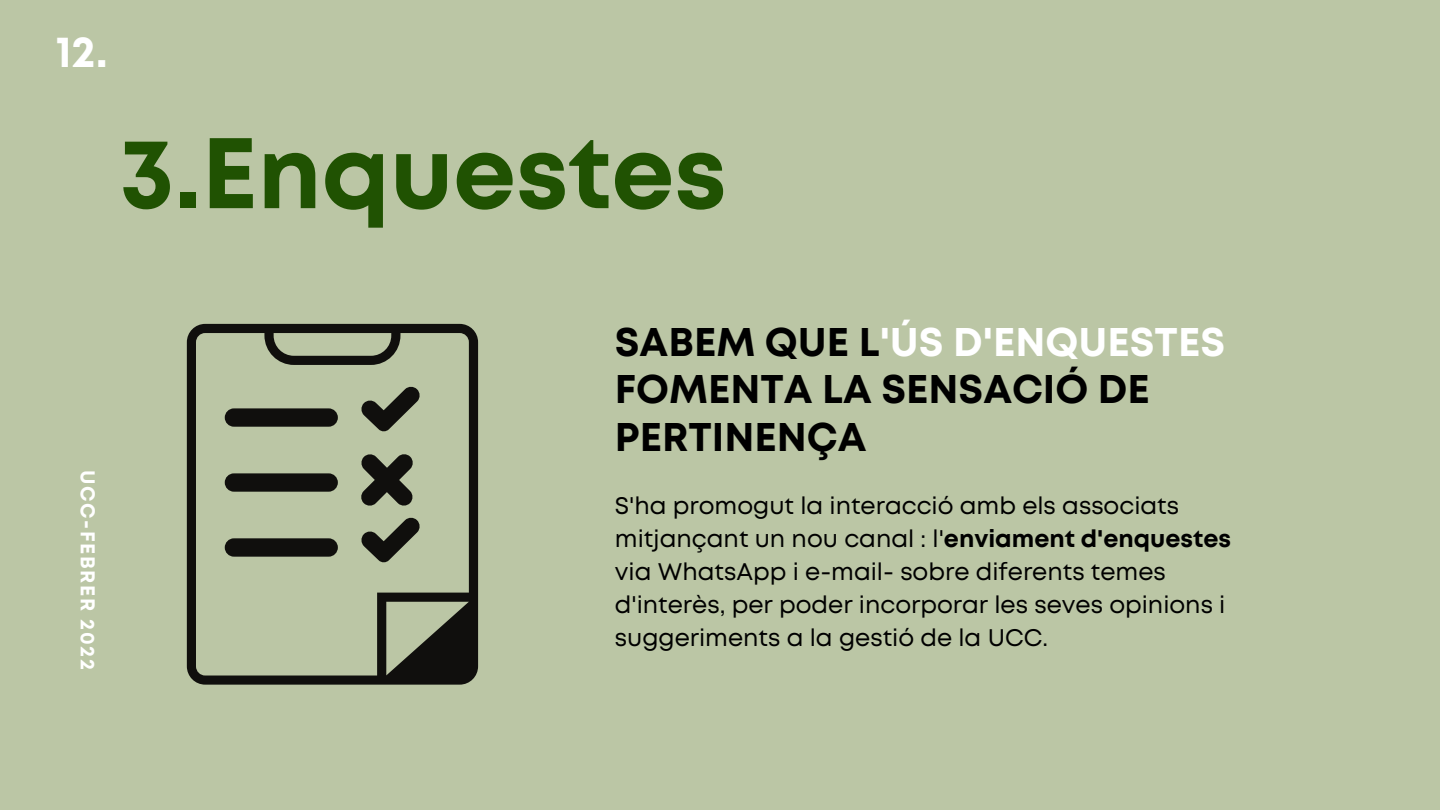
<style>
.page{position:relative;width:1440px;height:810px;background:#bbc6a5}
.page>*{position:absolute;margin:0;border:0;box-sizing:border-box;transform-origin:0 0}
.t1{font:700 100px "Mont";color:#205202}
.t2{font:700 44px "Mont";color:#fff}
.t3{font:700 40px/47.2px "Mont";color:#000}
.t4{font:24px/33px "Mont";color:#000}
.t5{font:700 20px "Mont";letter-spacing:.08em;color:#fff}
.s1{color:#fff}
.s2{font-weight:700}
</style>
<div class="page">
<svg style="left:187px;top:324px;width:291px;height:361px"></svg>
<div style="left:225px;top:408px;width:113px;height:19px;background:#100f0d;border-radius:9px"></div>
<svg style="left:361px;top:386px;width:60px;height:46px"></svg>
<svg style="left:360px;top:453px;width:54px;height:54px"></svg>
<div style="left:225px;top:473px;width:113px;height:19px;background:#100f0d;border-radius:9px"></div>
<div style="left:225px;top:538px;width:113px;height:19px;background:#100f0d;border-radius:9px"></div>
<svg style="left:361px;top:517px;width:60px;height:46px"></svg>
<h2 class="t2" style="left:56px;top:35px;width:54px">12.</h2>
<h1 class="t1" style="left:119px;top:136px;width:609px">3.Enquestes</h1>
<p class="t5" style="left:95px;top:470px;width:201px;rotate:90deg">UCC-FEBRER 2022</p>
<h3 class="t3" style="left:615px;top:322px;width:612px">SABEM QUE L<span class="s1">'ÚS D'ENQUESTES<br></span>FOMENTA LA SENSACIÓ DE<br>PERTINENÇA</h3>
<p class="t4" style="left:615px;top:490px;width:618px">S'ha promogut la interacció amb els associats mitjançant un nou canal : l'<span class="s2">enviament d'enquestes </span>via WhatsApp i e-mail- sobre diferents temes d'interès, per poder incorporar les seves opinions i suggeriments a la gestió de la UCC.</p>
</div>
